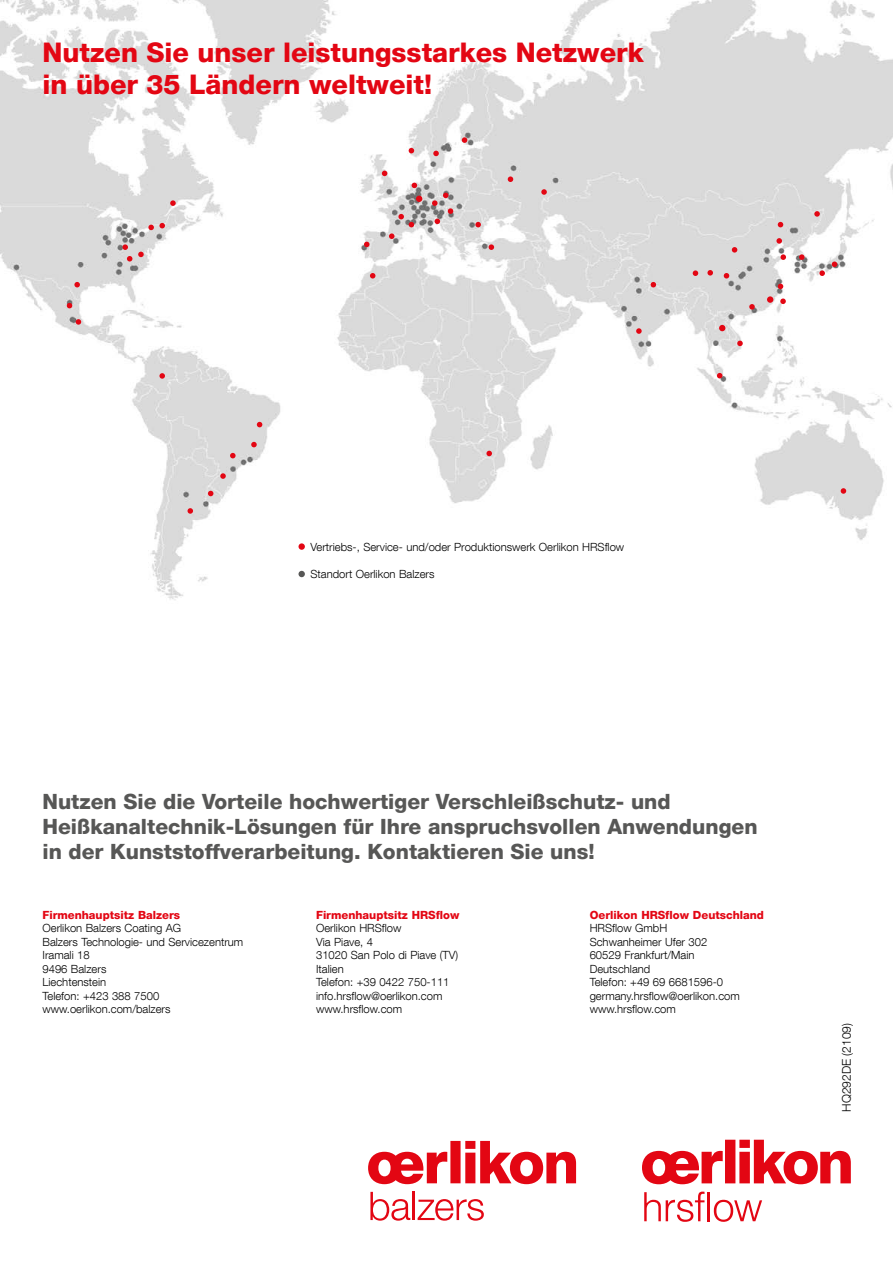
<style>
.page{position:relative;width:893px;height:1263px;background:#fff}
.page>*{position:absolute;margin:0;border:0;box-sizing:border-box;transform-origin:0 0}
.t1{font:800 27px/32.4px "Helvetica Neue LT Com";color:#e30613}
.t2{font:800 21px/25.2px "Helvetica Neue LT Com";color:#575756}
.t3{font:300 12px "Helvetica Neue LT Com";color:#000}
.t4{font:300 11.25px/13.5px "Helvetica Neue LT Com";color:#000}
.t5{font:800 11.25px "Helvetica Neue LT Com";color:#e30613}
</style>
<div class="page">
<img style="left:0;top:0;width:893px;height:600px">
<svg style="left:370px;top:273px;width:5px;height:6px"></svg>
<svg style="left:257px;top:422px;width:5px;height:5px"></svg>
<svg style="left:251px;top:442px;width:6px;height:5px"></svg>
<svg style="left:230px;top:453px;width:6px;height:5px"></svg>
<svg style="left:220px;top:473px;width:6px;height:6px"></svg>
<svg style="left:208px;top:491px;width:5px;height:5px"></svg>
<svg style="left:188px;top:508px;width:5px;height:6px"></svg>
<svg style="left:76px;top:319px;width:5px;height:6px"></svg>
<svg style="left:67px;top:303px;width:5px;height:5px"></svg>
<svg style="left:74px;top:282px;width:6px;height:5px"></svg>
<svg style="left:122px;top:244px;width:6px;height:6px"></svg>
<svg style="left:127px;top:256px;width:5px;height:5px"></svg>
<svg style="left:138px;top:252px;width:6px;height:5px"></svg>
<svg style="left:148px;top:223px;width:17px;height:7px"></svg>
<svg style="left:170px;top:200px;width:6px;height:6px"></svg>
<svg style="left:159px;top:373px;width:6px;height:6px"></svg>
<svg style="left:364px;top:242px;width:5px;height:5px"></svg>
<svg style="left:389px;top:233px;width:5px;height:6px"></svg>
<svg style="left:489px;top:244px;width:5px;height:6px"></svg>
<svg style="left:541px;top:189px;width:6px;height:6px"></svg>
<svg style="left:508px;top:176px;width:5px;height:6px"></svg>
<svg style="left:475px;top:222px;width:6px;height:5px"></svg>
<svg style="left:432px;top:193px;width:21px;height:31px"></svg>
<svg style="left:398px;top:214px;width:16px;height:13px"></svg>
<svg style="left:412px;top:183px;width:5px;height:5px"></svg>
<svg style="left:416px;top:196px;width:6px;height:6px"></svg>
<svg style="left:382px;top:171px;width:5px;height:5px"></svg>
<svg style="left:409px;top:148px;width:5px;height:5px"></svg>
<svg style="left:433px;top:151px;width:6px;height:5px"></svg>
<svg style="left:462px;top:137px;width:5px;height:6px"></svg>
<svg style="left:486px;top:451px;width:6px;height:5px"></svg>
<svg style="left:651px;top:282px;width:5px;height:5px"></svg>
<svg style="left:636px;top:328px;width:6px;height:6px"></svg>
<svg style="left:693px;top:270px;width:5px;height:6px"></svg>
<svg style="left:707px;top:270px;width:6px;height:6px"></svg>
<svg style="left:719px;top:325px;width:6px;height:6px"></svg>
<svg style="left:737px;top:341px;width:6px;height:5px"></svg>
<svg style="left:717px;top:373px;width:5px;height:5px"></svg>
<svg style="left:841px;top:488px;width:5px;height:6px"></svg>
<svg style="left:749px;top:304px;width:6px;height:6px"></svg>
<div style="left:767px;top:296px;width:6px;height:7px;background:#e30613;border-radius:50%"></div>
<svg style="left:780px;top:298px;width:6px;height:6px"></svg>
<svg style="left:778px;top:284px;width:5px;height:5px"></svg>
<svg style="left:819px;top:270px;width:6px;height:6px"></svg>
<svg style="left:832px;top:261px;width:5px;height:6px"></svg>
<svg style="left:799px;top:254px;width:5px;height:6px"></svg>
<svg style="left:780px;top:254px;width:6px;height:6px"></svg>
<svg style="left:724px;top:273px;width:5px;height:6px"></svg>
<svg style="left:814px;top:211px;width:6px;height:6px"></svg>
<svg style="left:778px;top:222px;width:5px;height:5px"></svg>
<svg style="left:776px;top:238px;width:6px;height:6px"></svg>
<svg style="left:732px;top:247px;width:5px;height:6px"></svg>
<svg style="left:368px;top:1141px;width:208px;height:43px"></svg>
<svg style="left:370px;top:1192px;width:40px;height:29px"></svg>
<hr style="left:412px;top:1192px;width:3px;height:28px;background:#e30613">
<svg style="left:418px;top:1199px;width:66px;height:22px"></svg>
<svg style="left:642px;top:1140px;width:209px;height:44px"></svg>
<svg style="left:644px;top:1191px;width:60px;height:31px"></svg>
<hr style="left:707px;top:1192px;width:3px;height:29px;background:#e30613">
<svg style="left:714px;top:1200px;width:48px;height:22px"></svg>
<div style="left:298px;top:543px;width:7px;height:7px;background:#e30613;border-radius:50%"></div>
<div style="left:298px;top:571px;width:7px;height:6px;background:#575756;border-radius:50%"></div>
<h1 class="t1" style="left:43px;top:36px;width:603px">Nutzen Sie unser leistungsstarkes Netzwerk in über 35 Ländern weltweit!</h1>
<p class="t4" style="left:310px;top:540px;width:315px">Vertriebs-, Service- und/oder Produktionswerk Oerlikon HRSflow</p>
<p class="t4" style="left:310px;top:567px;width:125px">Standort Oerlikon Balzers</p>
<h2 class="t2" style="left:43px;top:789px;width:716px">Nutzen Sie die Vorteile hochwertiger Verschleißschutz- und<br>Heißkanaltechnik-Lösungen für Ihre anspruchsvollen Anwendungen in der Kunststoffverarbeitung. Kontaktieren Sie uns!</h2>
<p class="t5" style="left:43px;top:908px;width:139px">Firmenhauptsitz Balzers</p>
<p class="t4" style="left:43px;top:921px;width:202px">Oerlikon Balzers Coating AG<br>Balzers Technologie- und Servicezentrum<br>Iramali 18<br>9496 Balzers<br>Liechtenstein<br>Telefon: +423 388 7500 www.oerlikon.com/balzers</p>
<p class="t5" style="left:316px;top:908px;width:145px">Firmenhauptsitz HRSflow</p>
<p class="t4" style="left:316px;top:921px;width:144px">Oerlikon HRSflow<br>Via Piave, 4<br>31020 San Polo di Piave (TV)<br>Italien<br>Telefon: +39 0422 750-111 info.hrsflow@oerlikon.com www.hrsflow.com</p>
<p class="t5" style="left:590px;top:908px;width:176px">Oerlikon HRSflow Deutschland</p>
<p class="t4" style="left:590px;top:921px;width:152px">HRSflow GmbH<br>Schwanheimer Ufer 302<br>60529 Frankfurt/Main<br>Deutschland<br>Telefon: +49 69 6681596-0 germany.hrsflow@oerlikon.com www.hrsflow.com</p>
<p class="t3" style="left:839px;top:1112px;width:90px;rotate:-90deg">HQ292DE (2109)</p>
</div>
